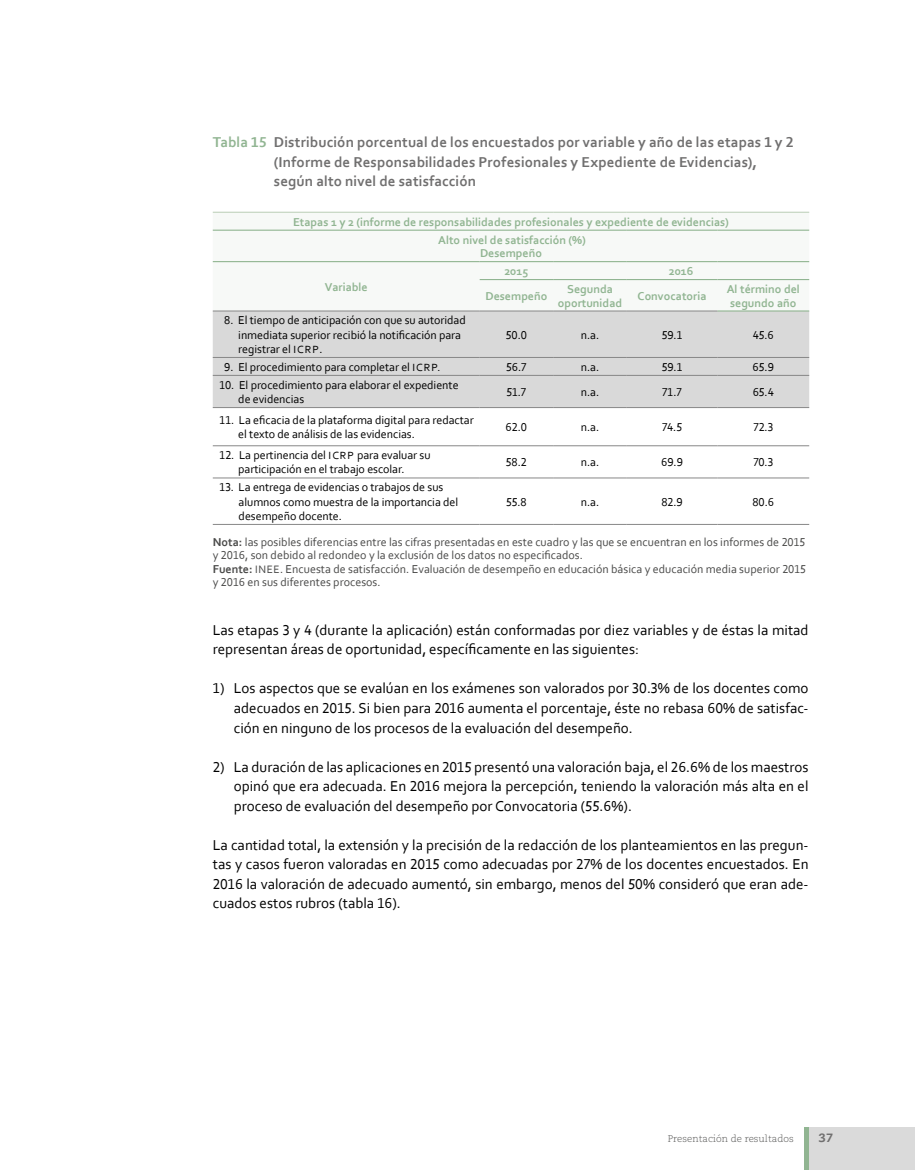
<style>
.page{position:relative;width:915px;height:1170px;background:#fff}
.page>*{position:absolute;margin:0;border:0;box-sizing:border-box;transform-origin:0 0}
.t1{font:15px/19.5px "Corbel";color:#000;text-align:justify}
.t2{font:700 15px/19.5px "Corbel";letter-spacing:.01em;color:#706f6f}
.t3{font:12px/14.2px "Corbel";letter-spacing:-.005em;color:#000}
.t4{font:12px/13.5px "Corbel";color:#4a4a49}
.t5{font:700 12px/13.5px "Corbel";color:#91b592;text-align:center}
.t6{font:800 12px "Caecilia LT Std";color:#706f6f}
.t7{font:300 9.75px "Caecilia LT Std";color:#575756}
.s1{color:#91b592}
.s2{font-size:10.95px}
.s3{font-weight:700}
.s4{font-size:11.25px}
</style>
<div class="page">
<svg style="left:213px;top:262px;width:595px;height:49px"></svg>
<div style="left:213px;top:311px;width:595px;height:96px;background:#d9d9d9"></div>
<hr style="left:213px;top:229px;width:266px;height:2px;background:#91b592">
<hr style="left:479px;top:229px;width:74px;height:2px;background:#91b592">
<hr style="left:553px;top:229px;width:73px;height:2px;background:#91b592">
<hr style="left:626px;top:229px;width:91px;height:2px;background:#91b592">
<hr style="left:717px;top:229px;width:92px;height:2px;background:#91b592">
<hr style="left:213px;top:261px;width:266px;height:1px;background:#91b592">
<hr style="left:479px;top:261px;width:74px;height:1px;background:#91b592">
<hr style="left:553px;top:261px;width:73px;height:1px;background:#91b592">
<hr style="left:626px;top:261px;width:91px;height:1px;background:#91b592">
<hr style="left:717px;top:261px;width:92px;height:1px;background:#91b592">
<hr style="left:479px;top:279px;width:74px;height:1px;background:#91b592">
<hr style="left:553px;top:279px;width:73px;height:1px;background:#91b592">
<hr style="left:626px;top:279px;width:91px;height:1px;background:#91b592">
<hr style="left:717px;top:279px;width:92px;height:1px;background:#91b592">
<hr style="left:213px;top:357px;width:266px;height:1px;background:#878787">
<hr style="left:479px;top:357px;width:74px;height:1px;background:#878787">
<hr style="left:553px;top:357px;width:73px;height:1px;background:#878787">
<hr style="left:626px;top:357px;width:91px;height:1px;background:#878787">
<hr style="left:717px;top:357px;width:92px;height:1px;background:#878787">
<hr style="left:213px;top:375px;width:266px;height:1px;background:#878787">
<hr style="left:479px;top:375px;width:74px;height:1px;background:#878787">
<hr style="left:553px;top:375px;width:73px;height:1px;background:#878787">
<hr style="left:626px;top:375px;width:91px;height:1px;background:#878787">
<hr style="left:717px;top:375px;width:92px;height:1px;background:#878787">
<hr style="left:213px;top:407px;width:266px;height:1px;background:#878787">
<hr style="left:479px;top:407px;width:74px;height:1px;background:#878787">
<hr style="left:553px;top:407px;width:73px;height:1px;background:#878787">
<hr style="left:626px;top:407px;width:91px;height:1px;background:#878787">
<hr style="left:717px;top:407px;width:92px;height:1px;background:#878787">
<hr style="left:213px;top:445px;width:266px;height:1px;background:#878787">
<hr style="left:479px;top:445px;width:74px;height:1px;background:#878787">
<hr style="left:553px;top:445px;width:73px;height:1px;background:#878787">
<hr style="left:626px;top:445px;width:91px;height:1px;background:#878787">
<hr style="left:717px;top:445px;width:92px;height:1px;background:#878787">
<hr style="left:213px;top:477px;width:266px;height:1px;background:#878787">
<hr style="left:479px;top:477px;width:74px;height:1px;background:#878787">
<hr style="left:553px;top:477px;width:73px;height:1px;background:#878787">
<hr style="left:626px;top:477px;width:91px;height:1px;background:#878787">
<hr style="left:717px;top:477px;width:92px;height:1px;background:#878787">
<hr style="left:717px;top:524px;width:92px;height:1px;background:#878787">
<hr style="left:213px;top:212px;width:266px;height:1px;background:#c0d2bd">
<hr style="left:479px;top:212px;width:74px;height:1px;background:#c0d2bd">
<hr style="left:553px;top:212px;width:73px;height:1px;background:#c0d2bd">
<hr style="left:626px;top:212px;width:91px;height:1px;background:#c0d2bd">
<hr style="left:717px;top:212px;width:92px;height:1px;background:#c0d2bd">
<hr style="left:717px;top:310px;width:92px;height:1px;background:#91b592">
<hr style="left:213px;top:311px;width:266px;height:1px;background:#878787">
<hr style="left:479px;top:311px;width:74px;height:1px;background:#878787">
<hr style="left:553px;top:311px;width:73px;height:1px;background:#878787">
<hr style="left:626px;top:311px;width:91px;height:1px;background:#878787">
<hr style="left:213px;top:524px;width:266px;height:1px;background:#878787">
<hr style="left:479px;top:524px;width:74px;height:1px;background:#878787">
<hr style="left:553px;top:524px;width:73px;height:1px;background:#878787">
<hr style="left:626px;top:524px;width:91px;height:1px;background:#878787">
<div style="left:808px;top:1127px;width:106px;height:42px;background:#dadada"></div>
<hr style="left:804px;top:1127px;width:4px;height:42px;background:#91b592">
<p class="t2" style="left:274px;top:132px;width:521px;text-indent:-61px"><span class="s1">Tabla 15</span> Distribución porcentual de los encuestados por variable y año de las etapas 1 y 2 (Informe de Responsabilidades Profesionales y Expediente de Evidencias), según alto nivel de satisfacción</p>
<p class="t5" style="left:293px;top:212px;width:437px;line-height:18px">Etapas 1 y 2 (informe de responsabilidades profesionales y expediente de evidencias)<br>Alto nivel de satisfacción (%)</p>
<p class="t5" style="left:480px;top:246px;width:63px">Desempeño</p>
<p class="t5" style="left:324px;top:280px;width:45px">Variable</p>
<p class="t5" style="left:504px;top:264px;width:25px">2015</p>
<p class="t5" style="left:668px;top:264px;width:26px">2016</p>
<p class="t5" style="left:485px;top:289px;width:63px">Desempeño</p>
<p class="t5" style="left:557px;top:282px;width:66px">Segunda oportunidad</p>
<p class="t5" style="left:637px;top:289px;width:70px">Convocatoria</p>
<p class="t5" style="left:726px;top:282px;width:75px;text-align:left">Al término del segundo año</p>
<p class="t3" style="left:238px;top:313px;width:229px;text-indent:-14px">8. El tiempo de anticipación con que su autoridad inmediata superior recibió la notificación para registrar el <span class="s2">ICRP</span>.</p>
<p class="t3" style="left:505px;top:327px;width:23px">50.0</p>
<p class="t3" style="left:580px;top:327px;width:20px">n.a.</p>
<p class="t3" style="left:661px;top:327px;width:22px">59.1</p>
<p class="t3" style="left:752px;top:327px;width:23px">45.6</p>
<p class="t3" style="left:224px;top:359px;width:217px">9. El procedimiento para completar el <span class="s2">ICRP.</span></p>
<p class="t3" style="left:506px;top:359px;width:22px">56.7</p>
<p class="t3" style="left:580px;top:359px;width:20px">n.a.</p>
<p class="t3" style="left:661px;top:359px;width:22px">59.1</p>
<p class="t3" style="left:752px;top:359px;width:23px">65.9</p>
<p class="t3" style="left:238px;top:377px;width:222px;text-indent:-19px">10. El procedimiento para elaborar el expediente de evidencias</p>
<p class="t3" style="left:506px;top:384px;width:21px">51.7</p>
<p class="t3" style="left:580px;top:384px;width:20px">n.a.</p>
<p class="t3" style="left:662px;top:384px;width:21px">71.7</p>
<p class="t3" style="left:752px;top:384px;width:23px">65.4</p>
<p class="t3" style="left:238px;top:412px;width:237px;text-indent:-19px">11. La eficacia de la plataforma digital para redactar el texto de análisis de las evidencias.</p>
<p class="t3" style="left:505px;top:419px;width:23px">62.0</p>
<p class="t3" style="left:580px;top:419px;width:20px">n.a.</p>
<p class="t3" style="left:662px;top:419px;width:22px">74.5</p>
<p class="t3" style="left:753px;top:419px;width:21px">72.3</p>
<p class="t3" style="left:238px;top:448px;width:194px;text-indent:-19px">12. La pertinencia del <span class="s2">ICRP</span> para evaluar su participación en el trabajo escolar.</p>
<p class="t3" style="left:505px;top:455px;width:22px">58.2</p>
<p class="t3" style="left:580px;top:455px;width:20px">n.a.</p>
<p class="t3" style="left:661px;top:455px;width:23px">69.9</p>
<p class="t3" style="left:753px;top:455px;width:21px">70.3</p>
<p class="t3" style="left:238px;top:480px;width:221px;text-indent:-19px">13. La entrega de evidencias o trabajos de sus alumnos como muestra de la importancia del desempeño docente.</p>
<p class="t3" style="left:506px;top:494px;width:22px">55.8</p>
<p class="t3" style="left:580px;top:494px;width:20px">n.a.</p>
<p class="t3" style="left:661px;top:494px;width:23px">82.9</p>
<p class="t3" style="left:752px;top:494px;width:23px">80.6</p>
<p class="t4" style="left:213px;top:534px;width:594px"><span class="s3">Nota:</span> las posibles diferencias entre las cifras presentadas en este cuadro y las que se encuentran en los informes de 2015 y 2016, son debido al redondeo y la exclusión de los datos no especificados.<br><span class="s3">Fuente:</span> <span class="s4">INEE</span>. Encuesta de satisfacción. Evaluación de desempeño en educación básica y educación media superior 2015 y 2016 en sus diferentes procesos.</p>
<p class="t1" style="left:213px;top:619px;width:597px">Las etapas 3 y 4 (durante la aplicación) están conformadas por diez variables y de éstas la mitad representan áreas de oportunidad, específicamente en las siguientes:</p>
<p class="t1" style="left:234px;top:678px;width:576px;text-indent:-21px">1) Los aspectos que se evalúan en los exámenes son valorados por 30.3% de los docentes como adecuados en 2015. Si bien para 2016 aumenta el porcentaje, éste no rebasa 60% de satisfac&shy;ción en ninguno de los procesos de la evaluación del desempeño.</p>
<p class="t1" style="left:234px;top:756px;width:576px;text-indent:-21px">2) La duración de las aplicaciones en 2015 presentó una valoración baja, el 26.6% de los maestros opinó que era adecuada. En 2016 mejora la percepción, teniendo la valoración más alta en el proceso de evaluación del desempeño por Convocatoria (55.6%).</p>
<p class="t1" style="left:213px;top:834px;width:597px">La cantidad total, la extensión y la precisión de la redacción de los planteamientos en las pregun&shy;tas y casos fueron valoradas en 2015 como adecuadas por 27% de los docentes encuestados. En 2016 la valoración de adecuado aumentó, sin embargo, menos del 50% consideró que eran ade&shy;cuados estos rubros (tabla 16).</p>
<p class="t7" style="left:667px;top:1133px;width:127px">Presentación de resultados</p>
<p class="t6" style="left:818px;top:1130px;width:16px">37</p>
</div>
